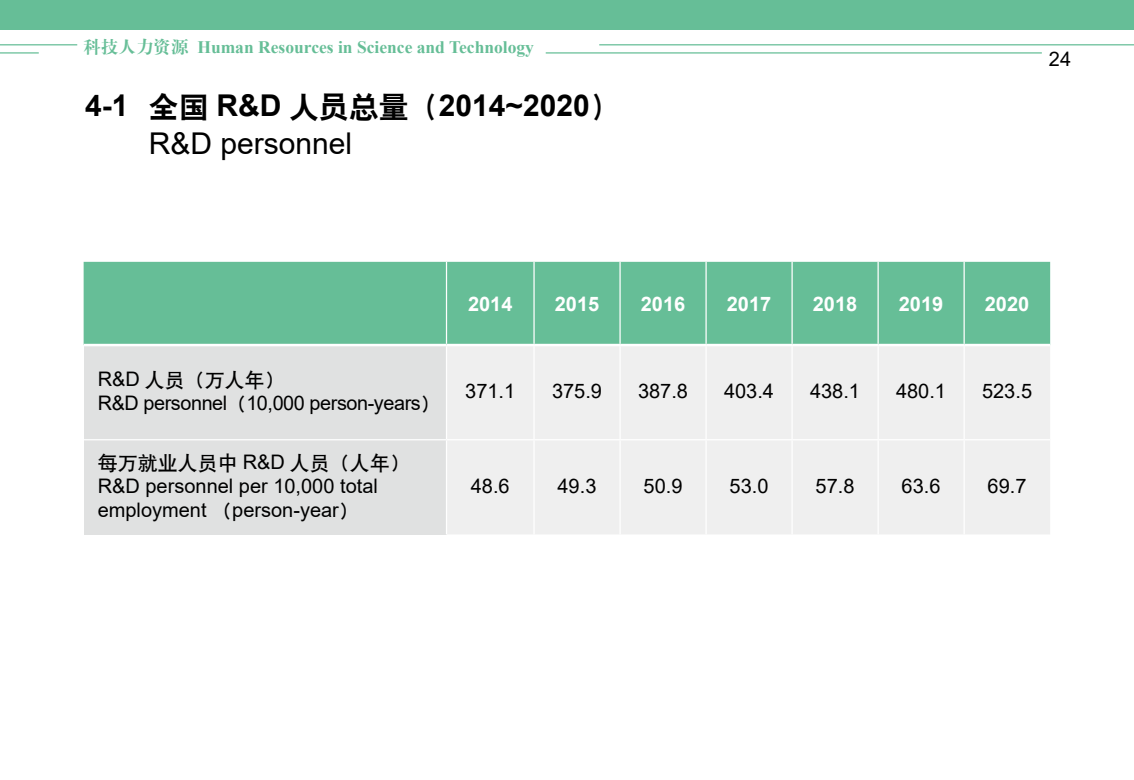
<style>
.page{position:relative;width:1134px;height:780px;background:#fff}
.page>*{position:absolute;margin:0;border:0;box-sizing:border-box;transform-origin:0 0}
.t1{font:700 30px/37.8px "Arial";color:#000}
.t2{font:20px/24px "Arial";color:#000}
.t3{font:20px "Arial";letter-spacing:-.02em;color:#000}
.t4{font:700 20px "Arial";color:#fff}
.t5{font:20px "H Yb 1 gj";color:#000}
.t6{font:700 17.5px "Times New Roman";color:#66be97}
.s1{font-family:"H Ya 4 gj";font-weight:400}
.s2{font-family:"H Yb 2 gj";font-weight:400}
.s3{font-weight:400}
.s4{font-family:"Arial"}
.s5{font-family:"H Yb 1 gj"}
</style>
<div class="page">
<hr style="left:0;top:52px;width:39px;height:2px;background:#66be97">
<hr style="left:0;top:44px;width:77px;height:1px;background:#66be97">
<hr style="left:546px;top:52px;width:496px;height:2px;background:#66be97">
<hr style="left:599px;top:44px;width:535px;height:1px;background:#66be97">
<div style="left:0;top:0;width:1134px;height:30px;background:#66be97"></div>
<div style="left:84px;top:262px;width:966px;height:82px;background:#66be97"></div>
<div style="left:84px;top:345px;width:362px;height:94px;background:#e0e1e1"></div>
<div style="left:447px;top:346px;width:603px;height:93px;background:#efefef"></div>
<div style="left:84px;top:439px;width:362px;height:95px;background:#e0e1e1"></div>
<div style="left:447px;top:441px;width:603px;height:93px;background:#efefef"></div>
<hr style="left:446px;top:262px;width:1px;height:82px;background:#fff">
<hr style="left:533px;top:262px;width:2px;height:82px;background:#fff">
<hr style="left:619px;top:262px;width:2px;height:82px;background:#fff">
<hr style="left:705px;top:262px;width:2px;height:82px;background:#fff">
<hr style="left:791px;top:262px;width:2px;height:82px;background:#fff">
<hr style="left:877px;top:262px;width:2px;height:82px;background:#fff">
<hr style="left:963px;top:262px;width:2px;height:82px;background:#fff">
<hr style="left:533px;top:346px;width:2px;height:93px;background:#fff">
<hr style="left:619px;top:346px;width:2px;height:93px;background:#fff">
<hr style="left:705px;top:346px;width:2px;height:93px;background:#fff">
<hr style="left:791px;top:346px;width:2px;height:93px;background:#fff">
<hr style="left:877px;top:346px;width:2px;height:93px;background:#fff">
<hr style="left:963px;top:346px;width:2px;height:93px;background:#fff">
<hr style="left:84px;top:439px;width:362px;height:1px;background:#fff">
<hr style="left:533px;top:440px;width:2px;height:94px;background:#fff">
<hr style="left:619px;top:440px;width:2px;height:94px;background:#fff">
<hr style="left:705px;top:440px;width:2px;height:94px;background:#fff">
<hr style="left:791px;top:440px;width:2px;height:94px;background:#fff">
<hr style="left:877px;top:440px;width:2px;height:94px;background:#fff">
<hr style="left:963px;top:440px;width:2px;height:94px;background:#fff">
<hr style="left:84px;top:344px;width:362px;height:2px;background:#fff">
<p class="t6" style="left:84px;top:34px;width:452px"><span class="s1">科技人力资源</span> Human Resources in Science and Technology</p>
<h1 class="t1" style="left:149px;top:87px;width:472px;text-indent:-64px">4-1 <span class="s2">全国</span> R&amp;D <span class="s2">人员总量（</span>2014~2020<span class="s2">）<br></span><span class="s3">R&amp;D personnel</span></h1>
<p class="t2" style="left:1049px;top:47px;width:24px">24</p>
<p class="t5" style="left:98px;top:370px;width:189px"><span class="s4">R&amp;D</span> 人员（万人年）</p>
<p class="t3" style="left:98px;top:389px;width:344px">R&amp;D personnel<span class="s5">（</span>10,000 person-years<span class="s5">）</span></p>
<p class="t4" style="left:468px;top:289px;width:46px">2014</p>
<p class="t4" style="left:555px;top:289px;width:46px">2015</p>
<p class="t4" style="left:641px;top:289px;width:46px">2016</p>
<p class="t4" style="left:727px;top:289px;width:46px">2017</p>
<p class="t4" style="left:813px;top:289px;width:46px">2018</p>
<p class="t4" style="left:899px;top:289px;width:46px">2019</p>
<p class="t4" style="left:985px;top:289px;width:46px">2020</p>
<p class="t2" style="left:465px;top:379px;width:52px">371.1</p>
<p class="t2" style="left:552px;top:379px;width:52px">375.9</p>
<p class="t2" style="left:638px;top:379px;width:52px">387.8</p>
<p class="t2" style="left:724px;top:379px;width:52px">403.4</p>
<p class="t2" style="left:810px;top:379px;width:52px">438.1</p>
<p class="t2" style="left:896px;top:379px;width:52px">480.1</p>
<p class="t2" style="left:982px;top:379px;width:52px">523.5</p>
<p class="t5" style="left:98px;top:453px;width:314px">每万就业人员中 <span class="s4">R&amp;D</span> 人员（人年）</p>
<p class="t2" style="left:98px;top:474px;width:282px">R&amp;D personnel per 10,000 total employment <span class="s5">（</span>person-year<span class="s5">）</span></p>
<p class="t2" style="left:471px;top:474px;width:40px">48.6</p>
<p class="t2" style="left:557px;top:474px;width:40px">49.3</p>
<p class="t2" style="left:643px;top:474px;width:40px">50.9</p>
<p class="t2" style="left:729px;top:474px;width:40px">53.0</p>
<p class="t2" style="left:815px;top:474px;width:40px">57.8</p>
<p class="t2" style="left:901px;top:474px;width:40px">63.6</p>
<p class="t2" style="left:987px;top:474px;width:40px">69.7</p>
</div>
